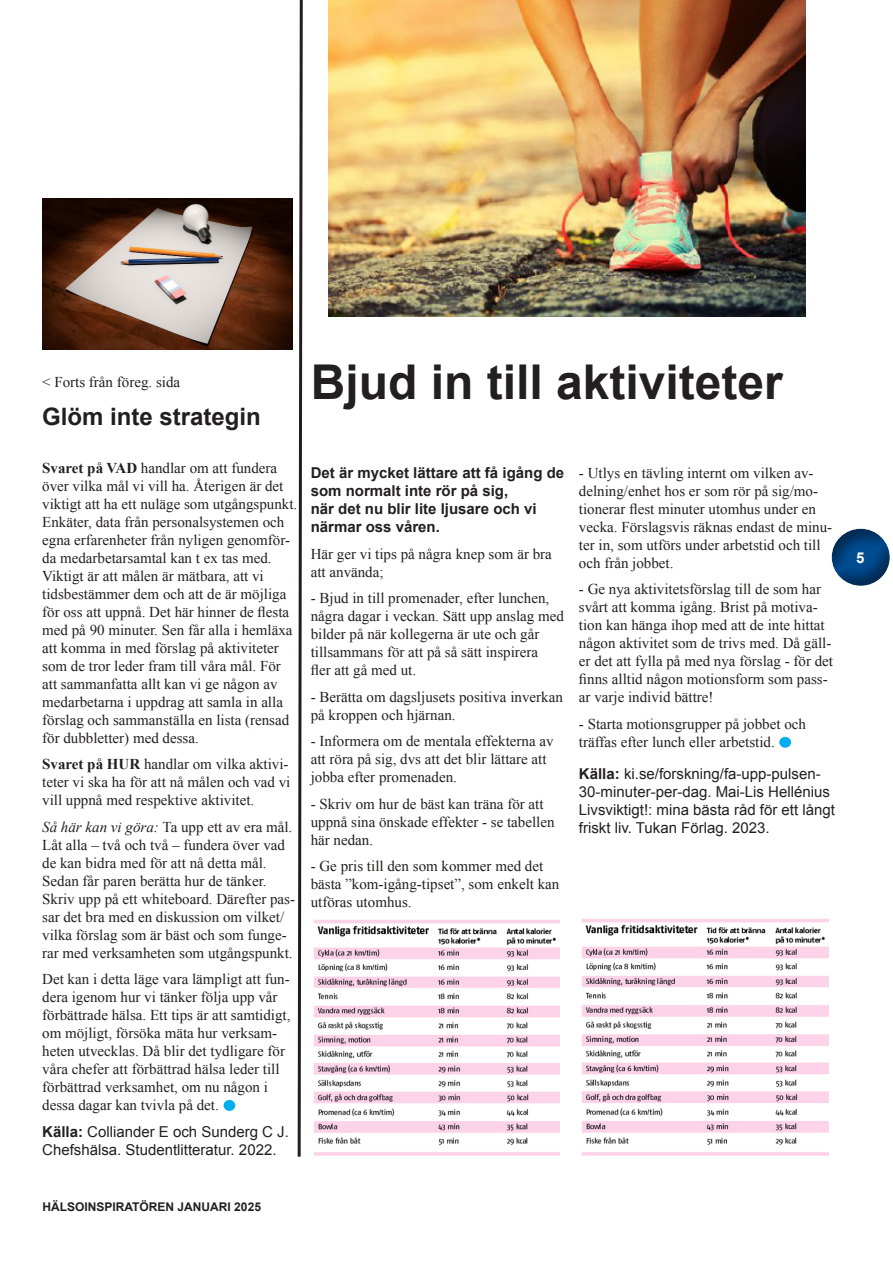
<style>
.page{position:relative;width:893px;height:1263px;background:#fff}
.page>*{position:absolute;margin:0;border:0;box-sizing:border-box;transform-origin:0 0}
.t1{font:700 48px "Arial";color:#231f20}
.b{font:700 24px "Arial";color:#231f20}
.b-2{font:15px/18px "Times New Roman";color:#231f20}
.Brödtext{font:15px/18px "Times New Roman";color:#231f20}
.Underrubrik{font:15px/18px "Arial";color:#231f20}
.Brödtext-2{font:700 15px/18px "Arial";color:#231f20}
.Ingress{font:15px/18px "Arial";color:#231f20}
.t2{font:700 15px "Arial";color:#fff}
.t3{font:700 12px "Arial";color:#231f20}
.s1{font-weight:700}
.s2{font-style:italic}
</style>
<div class="page">
<div style="left:831px;top:528px;width:62px;height:58px;background:#231f20;opacity:.5"></div>
<svg style="left:297px;top:0;width:6px;height:1157px"></svg>
<img style="left:313px;top:919px;width:247px;height:237px">
<img style="left:581px;top:918px;width:247px;height:238px">
<img style="left:329px;top:0;width:476px;height:317px">
<div style="left:779px;top:737px;width:12px;height:11px;background:#00aeef;border-radius:50%"></div>
<div style="left:224px;top:1100px;width:11px;height:11px;background:#00aeef;border-radius:50%"></div>
<img style="left:42px;top:199px;width:251px;height:150px">
<p class="b-2" style="left:42px;top:373px;width:140px">&lt; Forts från föreg. sida</p>
<p class="b" style="left:42px;top:400px;width:220px">Glöm inte strategin</p>
<p class="b-2" style="left:42px;top:459px;width:257px"><span class="s1">Svaret på VAD</span> handlar om att fundera över vilka mål vi vill ha. Återigen är det viktigt att ha ett nuläge som utgångspunkt.<br>Enkäter, data från personalsystemen och egna erfarenheter från nyligen genomför&shy;da medarbetarsamtal kan t ex tas med.<br>Viktigt är att målen är mätbara, att vi tidsbestämmer dem och att de är möjliga för oss att uppnå. Det här hinner de flesta med på 90 minuter. Sen får alla i hemläxa att komma in med förslag på aktiviteter som de tror leder fram till våra mål. För att sammanfatta allt kan vi ge någon av medarbetarna i uppdrag att samla in alla förslag och sammanställa en lista (rensad för dubbletter) med dessa.</p>
<p class="b-2" style="left:42px;top:755px;width:250px"><span class="s1">Svaret på HUR</span> handlar om vilka aktivi&shy;teter vi ska ha för att nå målen och vad vi vill uppnå med respektive aktivitet.</p>
<p class="b-2" style="left:42px;top:818px;width:254px"><span class="s2">Så här kan vi göra:</span> Ta upp ett av era mål.<br>Låt alla – två och två – fundera över vad de kan bidra med för att nå detta mål.<br>Sedan får paren berätta hur de tänker.<br>Skriv upp på ett whiteboard. Därefter pas&shy;sar det bra med en diskussion om vilket/ vilka förslag som är bäst och som funge&shy;rar med verksamheten som utgångspunkt.</p>
<p class="b-2" style="left:42px;top:970px;width:250px">Det kan i detta läge vara lämpligt att fun&shy;dera igenom hur vi tänker följa upp vår förbättrade hälsa. Ett tips är att samtidigt, om möjligt, försöka mäta hur verksam&shy;heten utvecklas. Då blir det tydligare för våra chefer att förbättrad hälsa leder till förbättrad verksamhet, om nu någon i dessa dagar kan tvivla på det.</p>
<p class="Ingress" style="left:42px;top:1123px;width:248px"><span class="s1">Källa:</span> Colliander E och Sunderg C J.<br>Chefshälsa. Studentlitteratur. 2022.</p>
<p class="t1" style="left:311px;top:350px;width:474px">Bjud in till aktiviteter</p>
<p class="Brödtext-2" style="left:311px;top:465px;width:255px">Det är mycket lättare att få igång de som normalt inte rör på sig,<br>när det nu blir lite ljusare och vi närmar oss våren.</p>
<p class="Brödtext" style="left:311px;top:545px;width:243px">Här ger vi tips på några knep som är bra att använda;</p>
<p class="Brödtext" style="left:311px;top:589px;width:255px">- Bjud in till promenader, efter lunchen, några dagar i veckan. Sätt upp anslag med bilder på när kollegerna är ute och går tillsammans för att på så sätt inspirera<br>fler att gå med ut.</p>
<p class="Brödtext" style="left:311px;top:688px;width:254px">- Berätta om dagsljusets positiva inverkan på kroppen och hjärnan.</p>
<p class="Brödtext" style="left:311px;top:732px;width:244px">- Informera om de mentala effekterna av att röra på sig, dvs att det blir lättare att jobba efter promenaden.</p>
<p class="Brödtext" style="left:311px;top:795px;width:245px">- Skriv om hur de bäst kan träna för att uppnå sina önskade effekter - se tabellen här nedan.</p>
<p class="Brödtext" style="left:311px;top:857px;width:250px">- Ge pris till den som kommer med det bästa ”kom-igång-tipset”, som enkelt kan utföras utomhus.</p>
<p class="Brödtext" style="left:579px;top:464px;width:255px">- Utlys en tävling internt om vilken av&shy;delning/enhet hos er som rör på sig/mo&shy;tionerar flest minuter utomhus under en vecka. Förslagsvis räknas endast de minu&shy;ter in, som utförs under arbetstid och till och från jobbet.</p>
<p class="Brödtext" style="left:579px;top:580px;width:256px">- Ge nya aktivitetsförslag till de som har svårt att komma igång. Brist på motiva&shy;tion kan hänga ihop med att de inte hittat någon aktivitet som de trivs med. Då gäll&shy;er det att fylla på med nya förslag - för det finns alltid någon motionsform som pass&shy;ar varje individ bättre!</p>
<p class="Brödtext" style="left:579px;top:715px;width:229px">- Starta motionsgrupper på jobbet och träffas efter lunch eller arbetstid.</p>
<p class="Underrubrik" style="left:579px;top:765px;width:257px"><span class="s1">Källa:</span> ki.se/forskning/fa-upp-pulsen-30-minuter-per-dag. Mai-Lis Hellénius Livsviktigt!: mina bästa råd för ett långt friskt liv. Tukan Förlag. 2023.</p>
<p class="t3" style="left:43px;top:1199px;width:220px">HÄLSOINSPIRATÖREN JANUARI 2025</p>
<p class="t2" style="left:856px;top:548px;width:10px">5</p>
</div>
